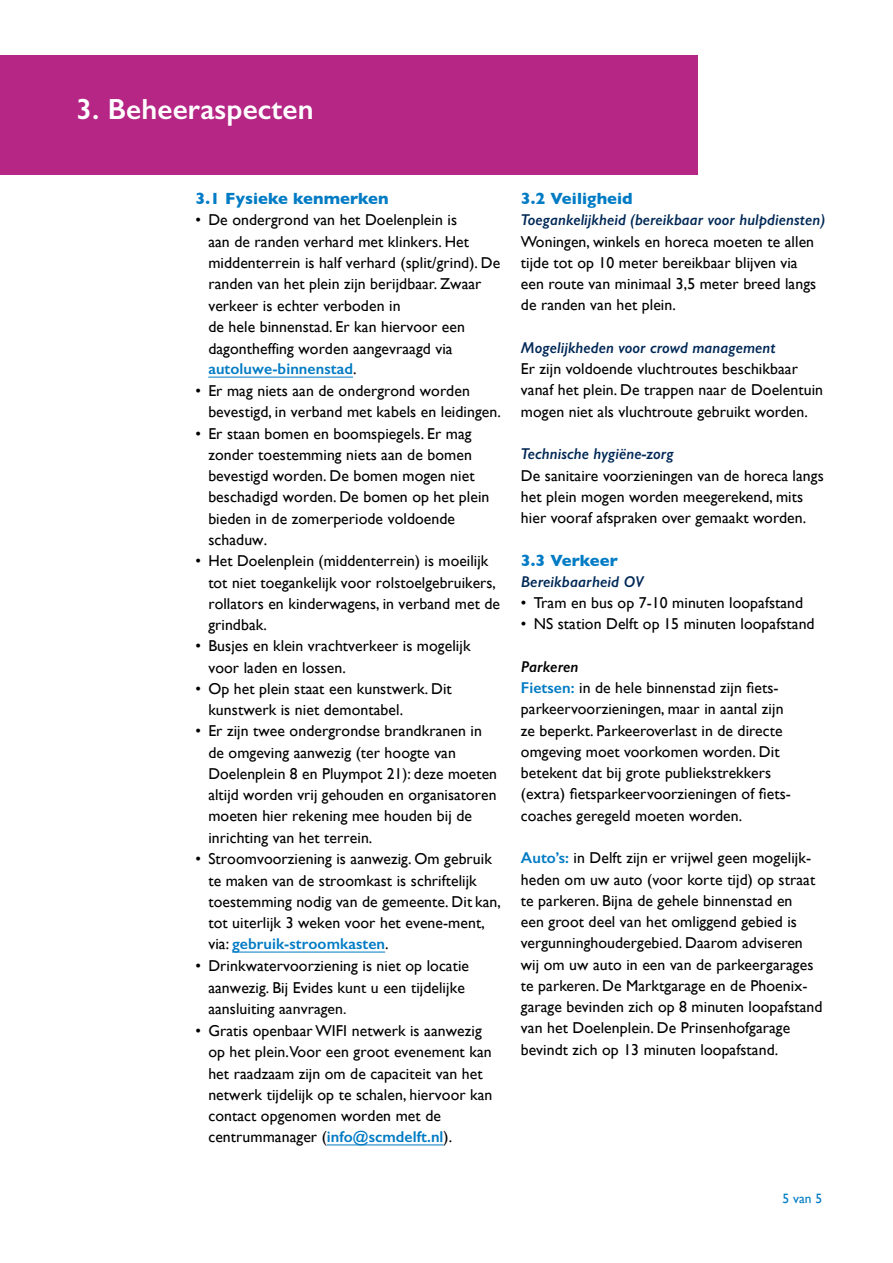
<style>
.page{position:relative;width:893px;height:1263px;background:#fff}
.page>*{position:absolute;margin:0;border:0;box-sizing:border-box;transform-origin:0 0}
._12_-_H2{font:600 29.25px "Gill Sans";letter-spacing:.005em;color:#fff}
._5_-_Tussenkop{font:700 16.5px "Gill Sans";letter-spacing:.005em;color:#007bc4}
._7_-_Broodtekst{font:15.75px/21.3px "Gill Sans";letter-spacing:.005em;color:#000}
._7_-_Broodtekst-2{font:italic 600 15.75px "Gill Sans";letter-spacing:.005em;color:#002856}
._7_-_Broodtekst-3{font:italic 600 15.75px "Gill Sans";letter-spacing:.005em;color:#000}
.t1{font:13.5px "Gill Sans";color:#007bc4}
.s1{font-weight:600;color:#007bc4}
</style>
<div class="page">
<div style="left:0;top:55px;width:697px;height:119px;background:#b52685"></div>
<hr style="left:208px;top:377px;width:145px;height:1px;background:#007bc4">
<hr style="left:232px;top:952px;width:153px;height:1px;background:#007bc4">
<hr style="left:327px;top:1145px;width:116px;height:1px;background:#007bc4">
<h2 class="_12_-_H2" style="left:77px;top:91px;width:239px">3. Beheeraspecten</h2>
<h3 class="_5_-_Tussenkop" style="left:196px;top:185px;width:194px">3.1 Fysieke kenmerken</h3>
<p class="_7_-_Broodtekst" style="left:208px;top:209px;width:293px;text-indent:-13px">• De ondergrond van het Doelenplein is<br>aan de randen verhard met klinkers. Het middenterrein is half verhard (split/grind). De randen van het plein zijn berijdbaar. Zwaar verkeer is echter verboden in<br>de hele binnenstad. Er kan hiervoor een dagontheffing worden aangevraagd via <span class="s1">autoluwe-binnenstad</span>.</p>
<p class="_7_-_Broodtekst" style="left:208px;top:380px;width:294px;text-indent:-13px">• Er mag niets aan de ondergrond worden bevestigd, in verband met kabels en leidingen.</p>
<p class="_7_-_Broodtekst" style="left:208px;top:423px;width:283px;text-indent:-13px">• Er staan bomen en boomspiegels. Er mag zonder toestemming niets aan de bomen bevestigd worden. De bomen mogen niet beschadigd worden. De bomen op het plein bieden in de zomerperiode voldoende schaduw.</p>
<p class="_7_-_Broodtekst" style="left:208px;top:550px;width:293px;text-indent:-13px">• Het Doelenplein (middenterrein) is moeilijk tot niet toegankelijk voor rolstoelgebruikers, rollators en kinderwagens, in verband met de grindbak.</p>
<p class="_7_-_Broodtekst" style="left:208px;top:635px;width:264px;text-indent:-13px">• Busjes en klein vrachtverkeer is mogelijk voor laden en lossen.</p>
<p class="_7_-_Broodtekst" style="left:208px;top:678px;width:245px;text-indent:-13px">• Op het plein staat een kunstwerk. Dit kunstwerk is niet demontabel.</p>
<p class="_7_-_Broodtekst" style="left:208px;top:720px;width:290px;text-indent:-13px">• Er zijn twee ondergrondse brandkranen in de omgeving aanwezig (ter hoogte van Doelenplein 8 en Pluympot 21): deze moeten altijd worden vrij gehouden en organisatoren moeten hier rekening mee houden bij de inrichting van het terrein.</p>
<p class="_7_-_Broodtekst" style="left:208px;top:848px;width:294px;text-indent:-13px">• Stroomvoorziening is aanwezig. Om gebruik te maken van de stroomkast is schriftelijk toestemming nodig van de gemeente. Dit kan, tot uiterlijk 3 weken voor het evene-ment, via: <span class="s1">gebruik-stroomkasten</span>.</p>
<p class="_7_-_Broodtekst" style="left:208px;top:955px;width:262px;text-indent:-13px">• Drinkwatervoorziening is niet op locatie aanwezig. Bij Evides kunt u een tijdelijke aansluiting aanvragen.</p>
<p class="_7_-_Broodtekst" style="left:208px;top:1019px;width:286px;text-indent:-13px">• Gratis openbaar WIFI netwerk is aanwezig op het plein.Voor een groot evenement kan het raadzaam zijn om de capaciteit van het netwerk tijdelijk op te schalen, hiervoor kan contact opgenomen worden met de centrummanager (<span class="s1">info@scmdelft.nl</span>).</p>
<h3 class="_5_-_Tussenkop" style="left:521px;top:185px;width:113px">3.2 Veiligheid</h3>
<p class="_7_-_Broodtekst-2" style="left:521px;top:211px;width:305px">Toegankelijkheid (bereikbaar voor hulpdiensten)</p>
<p class="_7_-_Broodtekst" style="left:521px;top:230px;width:297px">Woningen, winkels en horeca moeten te allen tijde tot op 10 meter bereikbaar blijven via een route van minimaal 3,5 meter breed langs de randen van het plein.</p>
<p class="_7_-_Broodtekst-2" style="left:521px;top:338px;width:256px">Mogelijkheden voor crowd management</p>
<p class="_7_-_Broodtekst" style="left:521px;top:358px;width:304px">Er zijn voldoende vluchtroutes beschikbaar vanaf het plein. De trappen naar de Doelentuin mogen niet als vluchtroute gebruikt worden.</p>
<p class="_7_-_Broodtekst-2" style="left:521px;top:444px;width:154px">Technische hygiëne-zorg</p>
<p class="_7_-_Broodtekst" style="left:521px;top:464px;width:304px">De sanitaire voorzieningen van de horeca langs het plein mogen worden meegerekend, mits hier vooraf afspraken over gemaakt worden.</p>
<h3 class="_5_-_Tussenkop" style="left:521px;top:547px;width:98px">3.3 Verkeer</h3>
<p class="_7_-_Broodtekst-2" style="left:521px;top:572px;width:125px">Bereikbaarheid OV</p>
<p class="_7_-_Broodtekst" style="left:521px;top:592px;width:284px">• Tram en bus op 7-10 minuten loopafstand</p>
<p class="_7_-_Broodtekst" style="left:521px;top:613px;width:295px">• NS station Delft op 15 minuten loopafstand</p>
<p class="_7_-_Broodtekst-3" style="left:521px;top:657px;width:59px">Parkeren</p>
<p class="_7_-_Broodtekst" style="left:521px;top:677px;width:270px"><span class="s1">Fietsen:</span> in de hele binnenstad zijn fiets&shy;parkeervoorzieningen, maar in aantal zijn ze beperkt. Parkeeroverlast in de directe omgeving moet voorkomen worden. Dit betekent dat bij grote publiekstrekkers (extra) fietsparkeervoorzieningen of fiets&shy;coaches geregeld moeten worden.</p>
<p class="_7_-_Broodtekst" style="left:521px;top:847px;width:303px"><span class="s1">Auto’s:</span> in Delft zijn er vrijwel geen mogelijk&shy;heden om uw auto (voor korte tijd) op straat te parkeren. Bijna de gehele binnenstad en<br>een groot deel van het omliggend gebied is vergunninghoudergebied. Daarom adviseren wij om uw auto in een van de parkeergarages te parkeren. De Marktgarage en de Phoenix&shy;garage bevinden zich op 8 minuten loopafstand van het Doelenplein. De Prinsenhofgarage bevindt zich op 13 minuten loopafstand.</p>
<p class="t1" style="left:782px;top:1191px;width:41px">5 van 5</p>
</div>
